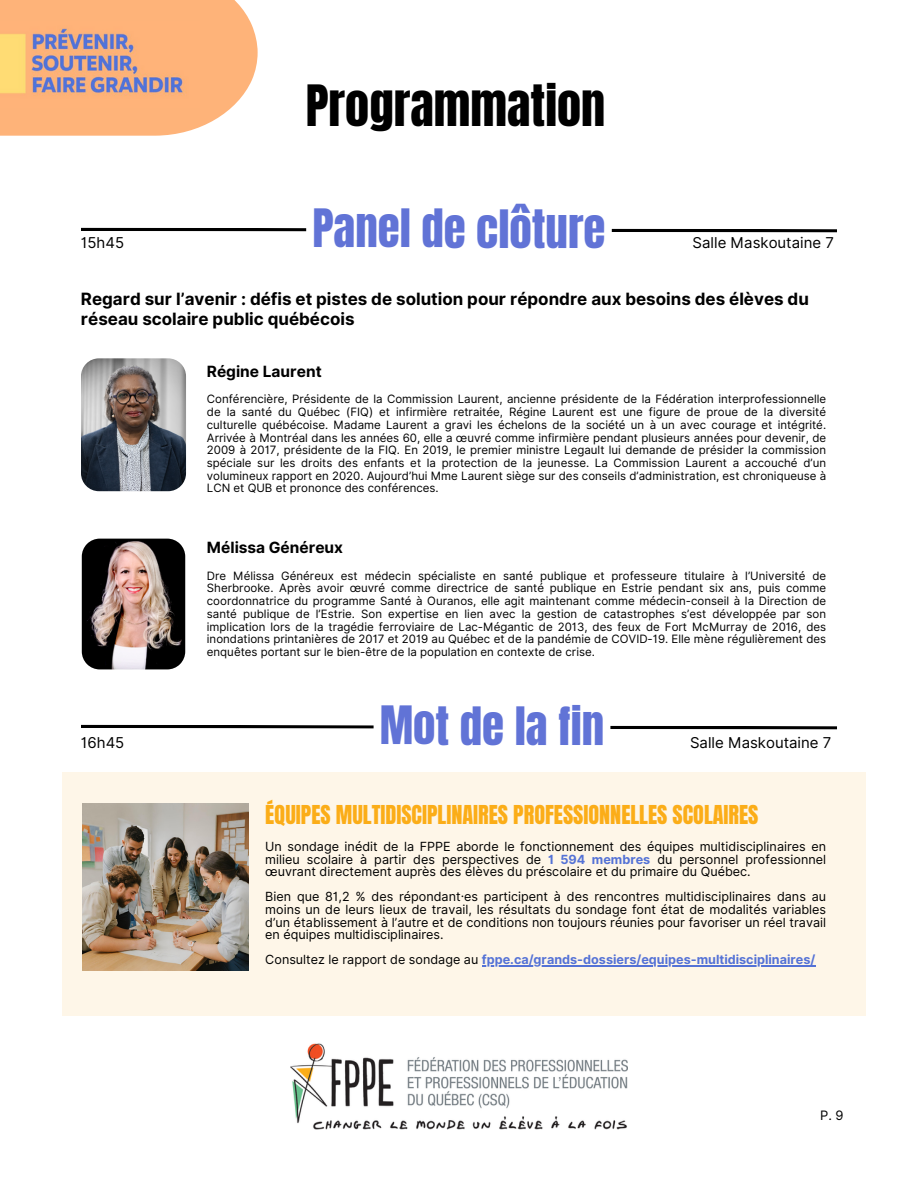
<style>
.page{position:relative;width:918px;height:1188px;background:#fff}
.page>*{position:absolute;margin:0;border:0;box-sizing:border-box;transform-origin:0 0}
.t1{font:48.45px "Anton";color:#000}
.t2{font:45px "Anton";letter-spacing:-.005em;color:#6173d6}
.t3{font:22.2px "Anton";color:#fbad18}
.t4{font:700 16.95px/19.5px "Inter";color:#000}
.t5{font:700 15.45px "Inter";color:#000}
.t6{font:15px "Inter";color:#000}
.t7{font:12.9px "Inter";color:#000}
.t8{font:12.6px/12.6px "Inter";color:#000;text-align:justify}
.t9{font:700 12.6px "Inter";color:#5472d6}
.t10{font:11.55px/12.8px "Inter";color:#000;text-align:justify}
.s1{font-weight:700;color:#5472d6}
.s2{font-weight:400;color:#000}
</style>
<div class="page">
<svg style="left:81px;top:228px;width:756px;height:5px"></svg>
<img style="left:82px;top:539px;width:103px;height:130px">
<img style="left:81px;top:358px;width:105px;height:133px;border-radius:18px">
<svg style="left:81px;top:725px;width:756px;height:5px"></svg>
<svg style="left:0;top:0;width:258px;height:136px"></svg>
<img style="left:0;top:22px;width:199px;height:85px">
<div style="left:62px;top:772px;width:803px;height:244px;background:#fef6e8"></div>
<img style="left:82px;top:804px;width:167px;height:166px">
<img style="left:290px;top:1043px;width:338px;height:86px">
<hr style="left:482px;top:966px;width:333px;height:1px;background:#5472d6">
<h6 class="t1" style="left:306px;top:71px;width:301px">Programmation</h6>
<h2 class="t2" style="left:312px;top:196px;width:295px">Panel de clôture</h2>
<p class="t6" style="left:81px;top:234px;width:45px">15h45</p>
<p class="t6" style="left:693px;top:234px;width:143px">Salle Maskoutaine 7</p>
<h3 class="t4" style="left:81px;top:289px;width:729px">Regard sur l’avenir : défis et pistes de solution pour répondre aux besoins des élèves du réseau scolaire public québécois</h3>
<h3 class="t5" style="left:207px;top:362px;width:116px">Régine Laurent</h3>
<p class="t10" style="left:207px;top:393px;width:621px">Conférencière, Présidente de la Commission Laurent, ancienne présidente de la Fédération interprofessionnelle de la santé du Québec (FIQ) et infirmière retraitée, Régine Laurent est une figure de proue de la diversité culturelle québécoise. Madame Laurent a gravi les échelons de la société un à un avec courage et intégrité.<br>Arrivée à Montréal dans les années 60, elle a œuvré comme infirmière pendant plusieurs années pour devenir, de 2009 à 2017, présidente de la FIQ. En 2019, le premier ministre Legault lui demande de présider la commission spéciale sur les droits des enfants et la protection de la jeunesse. La Commission Laurent a accouché d’un volumineux rapport en 2020. Aujourd’hui Mme Laurent siège sur des conseils d’administration, est chroniqueuse à LCN et QUB et prononce des conférences.</p>
<p class="t6" style="left:81px;top:734px;width:45px">16h45</p>
<h4 class="t5" style="left:207px;top:539px;width:138px">Mélissa Généreux</h4>
<h4 class="t10" style="left:207px;top:569px;width:621px">Dre Mélissa Généreux est médecin spécialiste en santé publique et professeure titulaire à l’Université de Sherbrooke. Après avoir œuvré comme directrice de santé publique en Estrie pendant six ans, puis comme coordonnatrice du programme Santé à Ouranos, elle agit maintenant comme médecin-conseil à la Direction de santé publique de l’Estrie. Son expertise en lien avec la gestion de catastrophes s’est développée par son implication lors de la tragédie ferroviaire de Lac-Mégantic de 2013, des feux de Fort McMurray de 2016, des inondations printanières de 2017 et 2019 au Québec et de la pandémie de COVID-19. Elle mène régulièrement des enquêtes portant sur le bien-être de la population en contexte de crise.</h4>
<h2 class="t2" style="left:380px;top:693px;width:226px">Mot de la fin</h2>
<p class="t6" style="left:690px;top:734px;width:143px">Salle Maskoutaine 7</p>
<h3 class="t3" style="left:265px;top:799px;width:495px">ÉQUIPES MULTIDISCIPLINAIRES PROFESSIONNELLES SCOLAIRES</h3>
<h6 class="t8" style="left:265px;top:840px;width:562px">Un sondage inédit de la FPPE aborde le fonctionnement des équipes multidisciplinaires en milieu scolaire à partir des perspectives de <span class="s1">1 594 membres</span> du personnel professionnel œuvrant directement auprès des élèves du préscolaire et du primaire du Québec.</h6>
<h6 class="t8" style="left:265px;top:891px;width:562px">Bien que 81,2 % des répondant·es participent à des rencontres multidisciplinaires dans au moins un de leurs lieux de travail, les résultats du sondage font état de modalités variables d’un établissement à l’autre et de conditions non toujours réunies pour favoriser un réel travail en équipes multidisciplinaires.</h6>
<p class="t9" style="left:265px;top:952px;width:552px"><span class="s2">Consultez le rapport de sondage au</span> fppe.ca/grands-dossiers/equipes-multidisciplinaires/</p>
<h2 class="t7" style="left:820px;top:1108px;width:25px">P. 9</h2>
</div>
